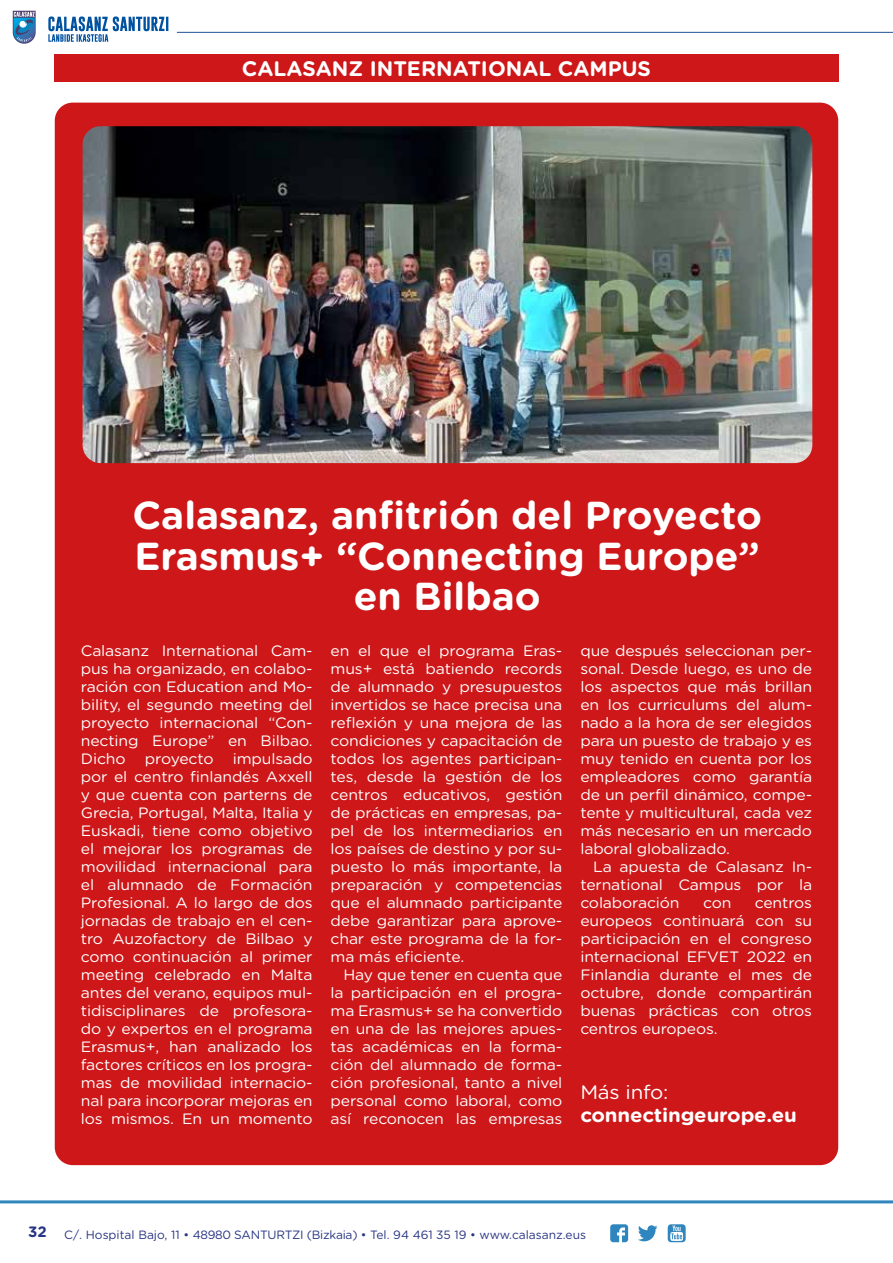
<style>
.page{position:relative;width:893px;height:1263px;background:#fff}
.page>*{position:absolute;margin:0;border:0;box-sizing:border-box;transform-origin:0 0}
.t1{font:700 39px/40.5px "Gotham Rounded";color:#fff;text-align:center}
.t2{font:700 21px "Gotham Rounded";color:#fff}
.t3{font:700 19.5px "Gotham Rounded";letter-spacing:-.01em;color:#fff;scale:1.05 1}
.t4{font:19.5px "Gotham Rounded";letter-spacing:-.01em;color:#fff;scale:1.05 1}
.t5{font:15px/18px "Gotham Rounded";letter-spacing:-.01em;color:#fff;text-align:justify;scale:1.05 1}
.t6{font:12px "Gotham Rounded";color:#283583}
.s1{font-weight:700;font-size:15px}
</style>
<div class="page">
<svg style="left:13px;top:11px;width:23px;height:33px"></svg>
<hr style="left:0;top:1200px;width:893px;height:3px;background:#2f85bd">
<svg style="left:638px;top:1225px;width:19px;height:16px"></svg>
<svg style="left:610px;top:1224px;width:18px;height:18px"></svg>
<svg style="left:668px;top:1224px;width:18px;height:18px"></svg>
<hr style="left:177px;top:32px;width:716px;height:1px;background:#225197">
<svg style="left:48px;top:16px;width:120px;height:26px"></svg>
<div style="left:55px;top:103px;width:783px;height:1062px;background:#cd1719;border-radius:18px"></div>
<img style="left:83px;top:126px;width:729px;height:337px">
<div style="left:54px;top:54px;width:785px;height:28px;background:#cd1719"></div>
<h2 class="t2" style="left:242px;top:53px;width:410px">CALASANZ INTERNATIONAL CAMPUS</h2>
<h1 class="t1" style="left:132px;top:493px;width:631px">Calasanz, anfitrión del Proyecto<br>Erasmus+ “Connecting Europe” en Bilbao</h1>
<p class="t5" style="left:81px;top:641px;width:222px">Calasanz International Cam&shy;pus ha organizado, en colabo&shy;ración con Education and Mo&shy;bility, el segundo meeting del proyecto internacional “Con&shy;necting Europe” en Bilbao.<br>Dicho</p>
<p class="t5" style="left:331px;top:641px;width:222px">en el que el programa Eras&shy;mus+ está batiendo records de alumnado y presupuestos invertidos se hace precisa una reflexión y una mejora de las condiciones y capacitación de todos los agentes participan&shy;tes, desde la gestión de los centros educativos, gestión de prácticas en empresas, pa&shy;pel de los intermediarios en los países de destino y por su&shy;puesto lo más importante, la preparación y competencias que el alumnado participante debe garantizar para aprove&shy;char este programa de la for&shy;ma más eficiente.</p>
<p class="t5" style="left:331px;top:965px;width:222px;text-indent:13px">Hay que tener en cuenta que la participación en el progra&shy;ma Erasmus+ se ha convertido en una de las mejores apues&shy;tas académicas en la forma&shy;ción del alumnado de forma&shy;ción profesional, tanto a nivel personal como laboral, como así reconocen las empresas</p>
<p class="t5" style="left:580px;top:641px;width:222px">que después seleccionan per&shy;sonal. Desde luego, es uno de los aspectos que más brillan en los curriculums del alum&shy;nado a la hora de ser elegidos para un puesto de trabajo y es muy tenido en cuenta por los empleadores como garantía de un perfil dinámico, compe&shy;tente y multicultural, cada vez más necesario en un mercado laboral globalizado.</p>
<p class="t5" style="left:580px;top:857px;width:222px;text-indent:13px">La apuesta de Calasanz In&shy;ternational Campus por la colaboración</p>
<p class="t5" style="left:81px;top:749px;width:222px;text-indent:152px">impulsado por el centro finlandés Axxell y que cuenta con parterns de Grecia, Portugal, Malta, Italia y Euskadi, tiene como objetivo el mejorar los programas de movilidad internacional para el alumnado de Formación Profesional. A lo largo de dos jornadas de trabajo en el cen&shy;tro Auzofactory de Bilbao y como continuación al primer meeting celebrado en Malta antes del verano, equipos mul&shy;tidisciplinares de profesora&shy;do y expertos en el programa Erasmus+, han analizado los factores críticos en los progra&shy;mas de movilidad internacio&shy;nal para incorporar mejoras en los mismos. En un momento</p>
<p class="t5" style="left:145px;top:749px;width:67px">proyecto</p>
<p class="t5" style="left:580px;top:893px;width:222px;text-indent:174px">centros europeos continuará con su participación en el congreso internacional EFVET 2022 en Finlandia durante el mes de octubre, donde compartirán buenas prácticas con otros centros europeos.</p>
<p class="t5" style="left:703px;top:893px;width:28px">con</p>
<h3 class="t4" style="left:580px;top:1079px;width:85px">Más info:</h3>
<h3 class="t3" style="left:580px;top:1101px;width:208px">connectingeurope.eu</h3>
<p class="t6" style="left:28px;top:1226px;width:559px"><span class="s1">32</span> C/. Hospital Bajo, 11 • 48980 SANTURTZI (Bizkaia) • Tel. 94 461 35 19 • www.calasanz.eus</p>
</div>
